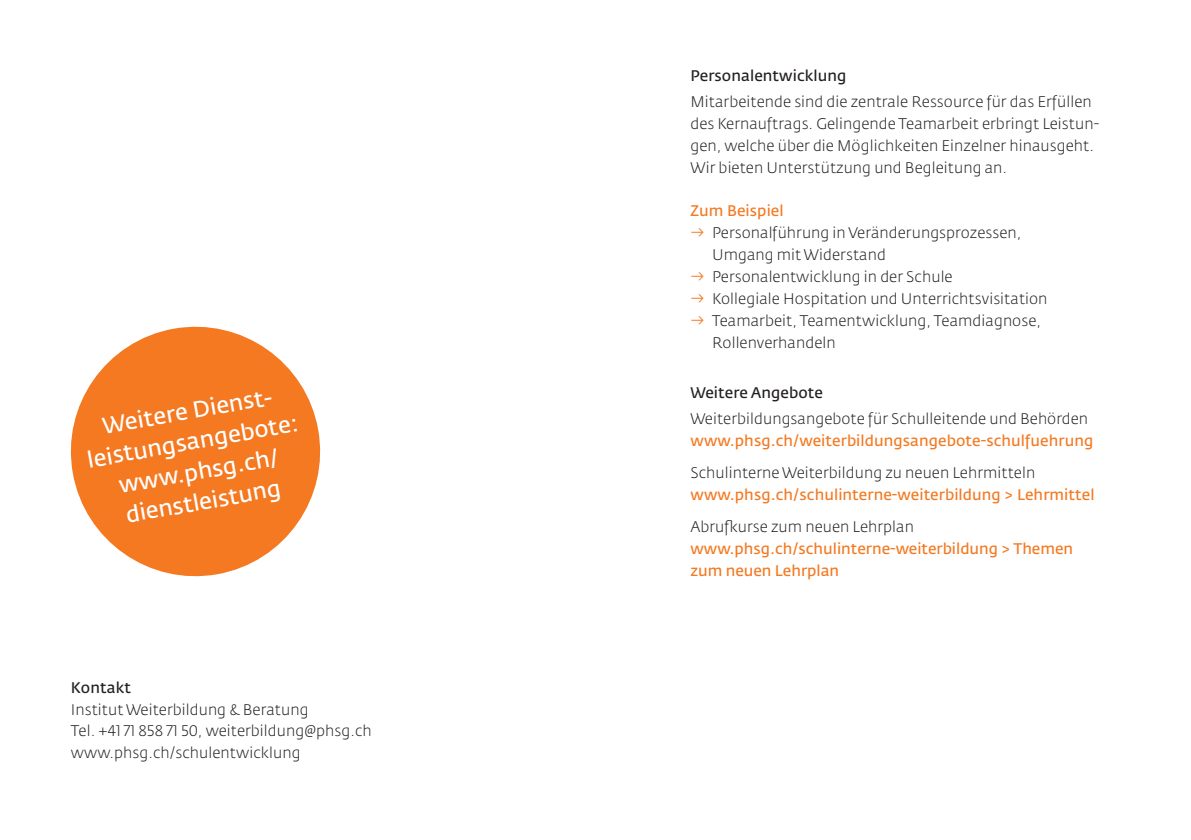
<style>
.page{position:relative;width:1191px;height:840px;background:#fff}
.page>*{position:absolute;margin:0;border:0;box-sizing:border-box;transform-origin:0 0}
.t1{font:600 22.8px/30.4px "Fedra Sans Std";color:#fff;text-align:center}
.t2{font:300 15.2px/21.8px "Fedra Sans Std";letter-spacing:.005em;color:#231f20}
.t3{font:600 15.2px/32.2px "Fedra Sans Std";letter-spacing:.005em;color:#f47921}
.s1{font-weight:600}
.s2{font-size:19px;color:#f47921}
.s3{font-weight:300;color:#231f20}
</style>
<div class="page">
<svg style="left:70px;top:326px;width:251px;height:251px;fill:#f47921"></svg>
<p class="t1" style="left:79px;top:415px;width:215px;rotate:-10deg">Weitere Dienst&shy;leistungsangebote: www.phsg.ch/ dienstleistung</p>
<p class="t2" style="left:71px;top:676px;width:302px"><span class="s1">Kontakt<br></span>Institut Weiterbildung &amp; Beratung<br>Tel. +41 71 858 71 50, weiterbildung@phsg.ch www.phsg.ch/schulentwicklung</p>
<p class="t2" style="left:690px;top:63px;width:403px;line-height:25.6px"><span class="s1">Personalentwicklung<br></span>Mitarbeitende sind die zentrale Ressource für das Erfüllen</p>
<p class="t2" style="left:690px;top:112px;width:410px">des Kernauftrags. Gelingende Teamarbeit erbringt Leistun&shy;gen, welche über die Möglichkeiten Einzelner hinausgeht.<br>Wir bieten Unterstützung und Begleitung an.</p>
<p class="t3" style="left:690px;top:195px;width:95px">Zum Beispiel</p>
<p class="t2" style="left:712px;top:222px;width:311px;text-indent:-22px"><span class="s2">→</span> Personalführung in Veränderungsprozessen,<br>Umgang mit Widerstand</p>
<p class="t2" style="left:690px;top:265px;width:264px"><span class="s2">→</span> Personalentwicklung in der Schule</p>
<p class="t2" style="left:690px;top:287px;width:358px"><span class="s2">→</span> Kollegiale Hospitation und Unterrichtsvisitation</p>
<p class="t2" style="left:712px;top:309px;width:330px;text-indent:-22px"><span class="s2">→</span> Teamarbeit, Teamentwicklung, Teamdiagnose,<br>Rollenverhandeln</p>
<p class="t2" style="left:690px;top:379px;width:399px;line-height:25.6px"><span class="s1">Weitere Angebote<br></span>Weiterbildungsangebote für Schulleitende und Behörden</p>
<p class="t3" style="left:690px;top:424px;width:404px">www.phsg.ch/weiterbildungsangebote-schulfuehrung<br><span class="s3">Schulinterne Weiterbildung zu neuen Lehrmitteln</span></p>
<p class="t3" style="left:690px;top:478px;width:405px">www.phsg.ch/schulinterne-weiterbildung &gt; Lehrmittel<br><span class="s3">Abrufkurse zum neuen Lehrplan</span></p>
<p class="t3" style="left:690px;top:537px;width:384px;line-height:21.8px">www.phsg.ch/schulinterne-weiterbildung &gt; Themen zum neuen Lehrplan</p>
</div>
